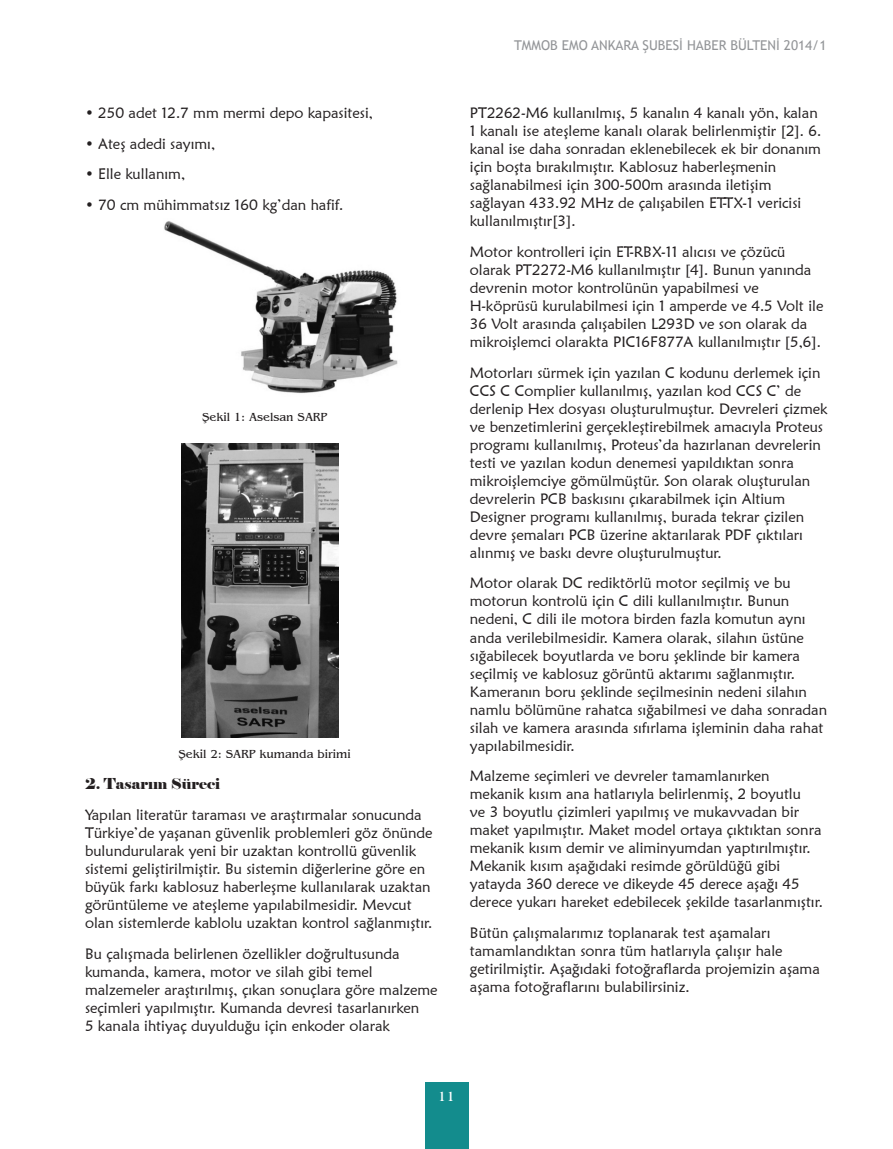
<style>
.page{position:relative;width:893px;height:1149px;background:#fff}
.page>*{position:absolute;margin:0;border:0;box-sizing:border-box;transform-origin:0 0}
.t1{font:15px/18px "Maiandra GD";color:#231f20}
.t2{font:15px "Elephant";color:#231f20}
.t3{font:13.5px "Trebuchet MS";color:#939598}
.t4{font:500 13.5px "Brahms";color:#fff}
.t5{font:500 12px "Brahms";color:#231f20}
</style>
<div class="page">
<div style="left:425px;top:1082px;width:43px;height:66px;background:#138c8d"></div>
<img style="left:164px;top:221px;width:234px;height:172px">
<img style="left:182px;top:443px;width:157px;height:294px">
<p class="t1" style="left:85px;top:103px;width:290px">• 250 adet 12.7 mm mermi depo kapasitesi,</p>
<p class="t1" style="left:85px;top:134px;width:132px">• Ateş adedi sayımı,</p>
<p class="t1" style="left:85px;top:165px;width:102px">• Elle kullanım,</p>
<p class="t1" style="left:85px;top:196px;width:260px">• 70 cm mühimmatsız 160 kg’dan hafif.</p>
<p class="t5" style="left:202px;top:410px;width:127px">Şekil 1: Aselsan SARP</p>
<p class="t5" style="left:178px;top:746px;width:174px">Şekil 2: SARP kumanda birimi</p>
<p class="t2" style="left:85px;top:773px;width:137px">2. Tasarım Süreci</p>
<p class="t1" style="left:85px;top:805px;width:349px">Yapılan literatür taraması ve araştırmalar sonucunda Türkiye’de yaşanan güvenlik problemleri göz önünde bulundurularak yeni bir uzaktan kontrollü güvenlik sistemi geliştirilmiştir. Bu sistemin diğerlerine göre en büyük farkı kablosuz haberleşme kullanılarak uzaktan görüntüleme ve ateşleme yapılabilmesidir. Mevcut olan sistemlerde kablolu uzaktan kontrol sağlanmıştır.</p>
<p class="t1" style="left:85px;top:943px;width:354px">Bu çalışmada belirlenen özellikler doğrultusunda kumanda, kamera, motor ve silah gibi temel malzemeler araştırılmış, çıkan sonuçlara göre malzeme seçimleri yapılmıştır. Kumanda devresi tasarlanırken<br>5 kanala ihtiyaç duyulduğu için enkoder olarak</p>
<p class="t3" style="left:514px;top:37px;width:314px">TMMOB EMO ANKARA ŞUBESİ HABER BÜLTENİ 2014/1</p>
<p class="t1" style="left:470px;top:103px;width:353px">PT2262-M6 kullanılmış, 5 kanalın 4 kanalı yön, kalan 1 kanalı ise ateşleme kanalı olarak belirlenmiştir [2]. 6. kanal ise daha sonradan eklenebilecek ek bir donanım için boşta bırakılmıştır. Kablosuz haberleşmenin sağlanabilmesi için 300-500m arasında iletişim sağlayan 433.92 MHz de çalışabilen ET-TX-1 vericisi kullanılmıştır[3].</p>
<p class="t1" style="left:470px;top:242px;width:355px">Motor kontrolleri için ET-RBX-11 alıcısı ve çözücü olarak PT2272-M6 kullanılmıştır [4]. Bunun yanında devrenin motor kontrolünün yapabilmesi ve H-köprüsü kurulabilmesi için 1 amperde ve 4.5 Volt ile 36 Volt arasında çalışabilen L293D ve son olarak da mikroişlemci olarakta PIC16F877A kullanılmıştır [5,6].</p>
<p class="t1" style="left:470px;top:363px;width:359px">Motorları sürmek için yazılan C kodunu derlemek için CCS C Complier kullanılmış, yazılan kod CCS C’ de derlenip Hex dosyası oluşturulmuştur. Devreleri çizmek ve benzetimlerini gerçekleştirebilmek amacıyla Proteus programı kullanılmış, Proteus’da hazırlanan devrelerin testi ve yazılan kodun denemesi yapıldıktan sonra mikroişlemciye gömülmüştür. Son olarak oluşturulan devrelerin PCB baskısını çıkarabilmek için Altium Designer programı kullanılmış, burada tekrar çizilen devre şemaları PCB üzerine aktarılarak PDF çıktıları alınmış ve baskı devre oluşturulmuştur.</p>
<p class="t1" style="left:470px;top:574px;width:359px">Motor olarak DC rediktörlü motor seçilmiş ve bu motorun kontrolü için C dili kullanılmıştır. Bunun nedeni, C dili ile motora birden fazla komutun aynı anda verilebilmesidir. Kamera olarak, silahın üstüne sığabilecek boyutlarda ve boru şeklinde bir kamera seçilmiş ve kablosuz görüntü aktarımı sağlanmıştır.<br>Kameranın boru şeklinde seçilmesinin nedeni silahın namlu bölümüne rahatca sığabilmesi ve daha sonradan silah ve kamera arasında sıfırlama işleminin daha rahat yapılabilmesidir.</p>
<p class="t1" style="left:470px;top:766px;width:355px">Malzeme seçimleri ve devreler tamamlanırken mekanik kısım ana hatlarıyla belirlenmiş, 2 boyutlu<br>ve 3 boyutlu çizimleri yapılmış ve mukavvadan bir maket yapılmıştır. Maket model ortaya çıktıktan sonra mekanik kısım demir ve aliminyumdan yaptırılmıştır.<br>Mekanik kısım aşağıdaki resimde görüldüğü gibi yatayda 360 derece ve dikeyde 45 derece aşağı 45 derece yukarı hareket edebilecek şekilde tasarlanmıştır.</p>
<p class="t1" style="left:470px;top:923px;width:351px">Bütün çalışmalarımız toplanarak test aşamaları tamamlandıktan sonra tüm hatlarıyla çalışır hale getirilmiştir. Aşağıdaki fotoğraflarda projemizin aşama aşama fotoğraflarını bulabilirsiniz.</p>
<p class="t4" style="left:438px;top:1087px;width:19px">11</p>
</div>
